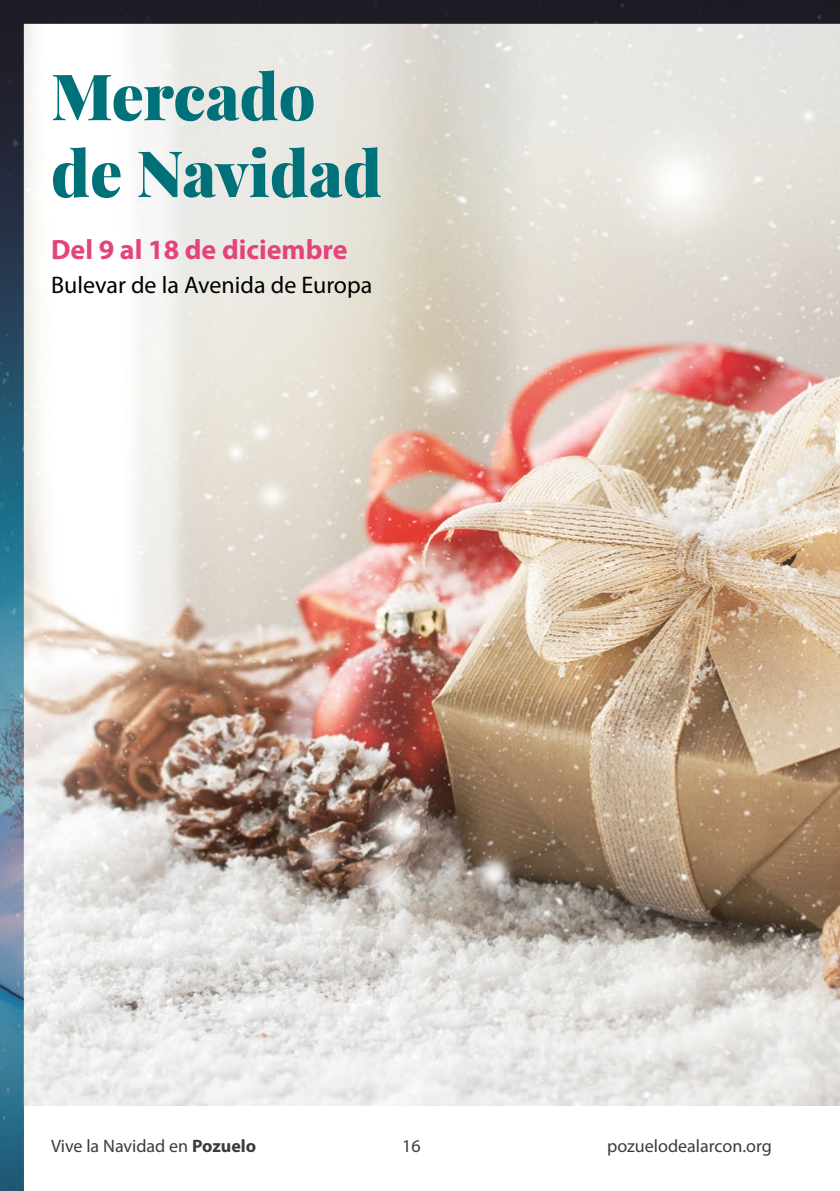
<style>
.page{position:relative;width:840px;height:1191px;background:#fff}
.page>*{position:absolute;margin:0;border:0;box-sizing:border-box;transform-origin:0 0}
.t1{font:900 64px/76.8px "Playfair Display";color:#007079}
.t2{font:700 28px "Myriad Pro";color:#e4437b}
.t3{font:24px "Myriad Pro";color:#000}
.t4{font:18px "Myriad Pro";color:#3c3c3b}
.s1{font-weight:700}
</style>
<div class="page">
<img style="left:0;top:0;width:839px;height:1191px">
<img style="left:19px;top:20px;width:820px;height:1086px">
<h1 class="t1" style="left:51px;top:57px;width:332px">Mercado de Navidad</h1>
<h2 class="t2" style="left:51px;top:231px;width:298px">Del 9 al 18 de diciembre</h2>
<h3 class="t3" style="left:51px;top:270px;width:322px">Bulevar de la Avenida de Europa</h3>
<p class="t4" style="left:51px;top:1135px;width:206px">Vive la Navidad en <span class="s1">Pozuelo</span></p>
<p class="t4" style="left:402px;top:1135px;width:20px">16</p>
<p class="t4" style="left:607px;top:1135px;width:166px">pozuelodealarcon.org</p>
</div>
